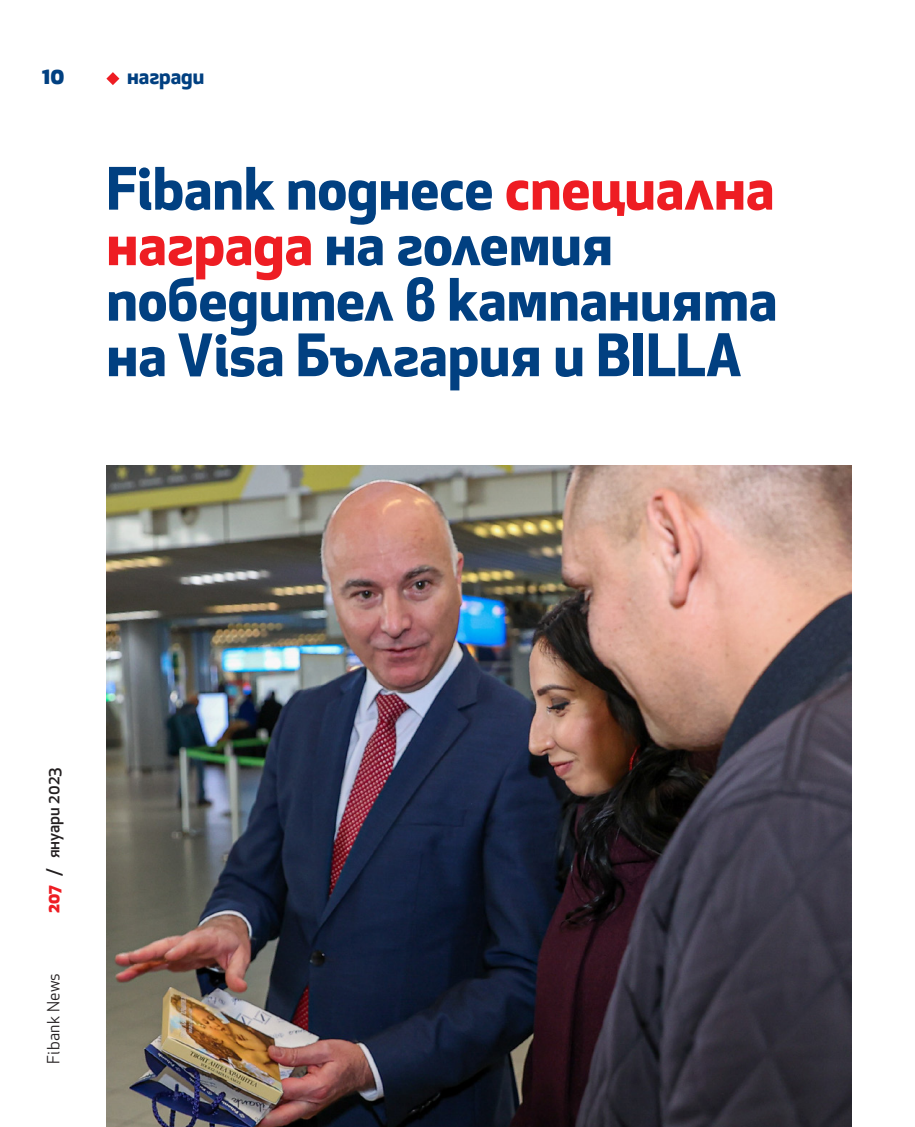
<style>
.page{position:relative;width:915px;height:1127px;background:#fff}
.page>*{position:absolute;margin:0;border:0;box-sizing:border-box;transform-origin:0 0}
.t1{font:700 57px/55.5px "Apex Bg";color:#014081}
.t2{font:800 22.5px "Apex Bg";color:#014081}
.Section{font:700 21px "Apex Bg";color:#014081}
.t3{font:500 16.5px "Apex Bg";color:#231f20}
.t4{font:16.5px "Apex Bg";letter-spacing:.02em;color:#231f20}
.s1{color:#ee1d23}
.s2{font-weight:800;color:#ee1d23}
</style>
<div class="page">
<svg style="left:106px;top:72px;width:13px;height:13px"></svg>
<img style="left:106px;top:465px;width:744px;height:662px">
<p class="t2" style="left:42px;top:60px;width:24px">10</p>
<p class="Section" style="left:127px;top:61px;width:79px">награди</p>
<p class="t1" style="left:106px;top:158px;width:672px">Fibank поднесе <span class="s1">специална награда</span> на големия победител в кампанията на Visa България и BILLA</p>
<p class="t3" style="left:42px;top:913px;width:147px;rotate:-90deg"><span class="s2">207</span> / януари 2023</p>
<p class="t4" style="left:43px;top:1064px;width:93px;rotate:-90deg">Fibank News</p>
</div>
